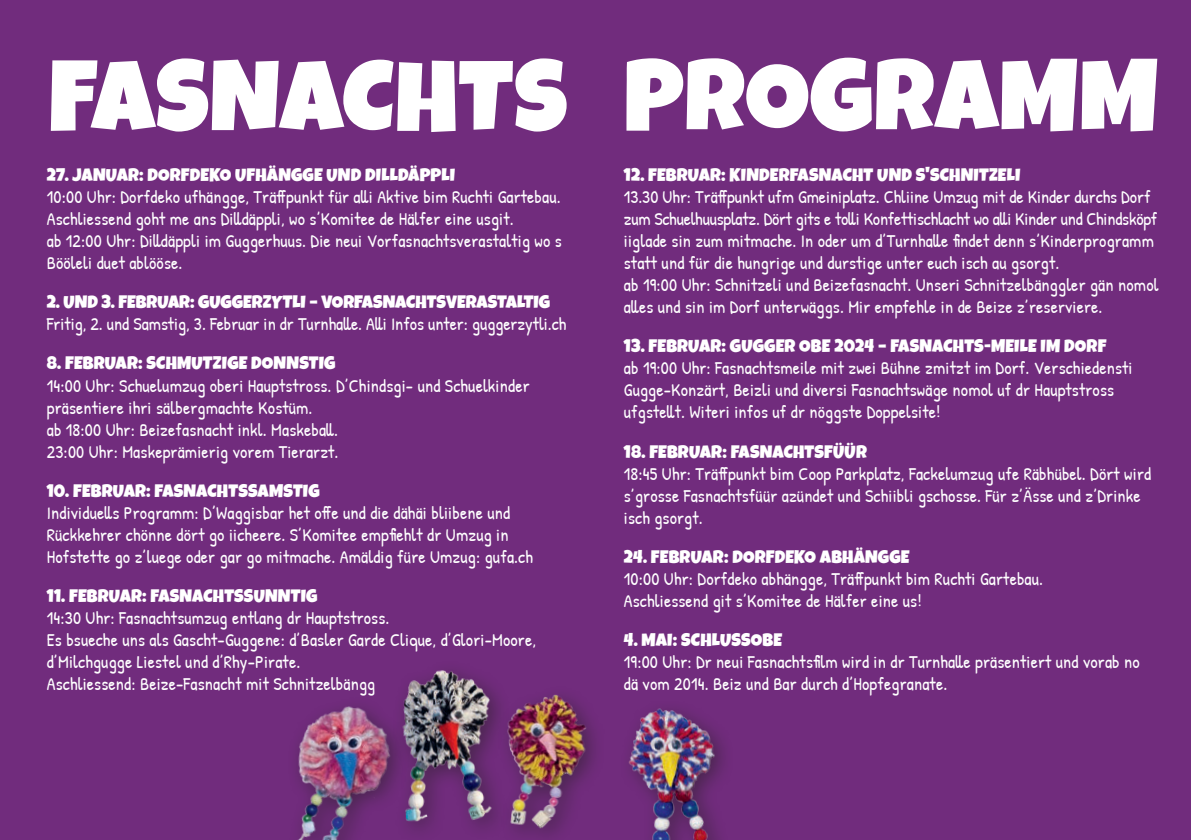
<style>
.page{position:relative;width:1191px;height:840px;background:#fff}
.page>*{position:absolute;margin:0;border:0;box-sizing:border-box;transform-origin:0 0}
.t1{font:100px "Luckiest Guy";letter-spacing:.01em;color:#fff}
.t2{font:18px/22px "Patrick Hand";letter-spacing:.01em;color:#fff}
.t3{font:18px "Luckiest Guy";letter-spacing:.01em;color:#fff}
</style>
<div class="page">
<div style="left:0;top:0;width:1191px;height:839px;background:#712c7d"></div>
<img style="left:298px;top:706px;width:85px;height:133px">
<img style="left:516px;top:694px;width:79px;height:140px">
<div style="left:619px;top:698px;width:116px;height:141px;background:#231f20;opacity:.5"></div>
<img style="left:383px;top:670px;width:133px;height:159px">
<h1 class="t1" style="left:49px;top:31px;width:520px">FASNACHTS</h1>
<p class="t3" style="left:47px;top:163px;width:410px">27. JANUAR: DORFDEKO UFHÄNGGE UND DILLDÄPPLI</p>
<p class="t2" style="left:47px;top:186px;width:516px">10:00 Uhr: Dorfdeko ufhängge, Träffpunkt für alli Aktive bim Ruchti Gartebau.<br>Aschliessend goht me ans Dilldäppli, wo s’Komitee de Hälfer eine usgit.<br>ab 12:00 Uhr: Dilldäppli im Guggerhuus. Die neui Vorfasnachtsverastaltig wo s Bööleli duet ablööse.</p>
<p class="t3" style="left:47px;top:290px;width:505px">2. UND 3. FEBRUAR: GUGGERZYTLI – VORFASNACHTSVERASTALTIG</p>
<p class="t2" style="left:47px;top:313px;width:521px">Fritig, 2. und Samstig, 3. Februar in dr Turnhalle. Alli Infos unter: guggerzytli.ch</p>
<p class="t3" style="left:47px;top:351px;width:290px">8. FEBRUAR: SCHMUTZIGE DONNSTIG</p>
<p class="t2" style="left:47px;top:374px;width:484px">14:00 Uhr: Schuelumzug oberi Hauptstross. D’Chindsgi- und Schuelkinder präsentiere ihri sälbergmachte Kostüm.<br>ab 18:00 Uhr: Beizefasnacht inkl. Maskeball.<br>23:00 Uhr: Maskeprämierig vorem Tierarzt.</p>
<p class="t3" style="left:47px;top:478px;width:274px">10. FEBRUAR: FASNACHTSSAMSTIG</p>
<p class="t2" style="left:47px;top:501px;width:488px">Individuells Programm: D’Waggisbar het offe und die dähäi bliibene und<br>Rückkehrer chönne dört go iicheere. S’Komitee empfiehlt dr Umzug in<br>Hofstette go z’luege oder gar go mitmache. Amäldig füre Umzug: gufa.ch</p>
<p class="t3" style="left:47px;top:583px;width:272px">11. FEBRUAR: FASNACHTSSUNNTIG</p>
<p class="t2" style="left:47px;top:605px;width:491px">14:30 Uhr: Fasnachtsumzug entlang dr Hauptstross.<br>Es bsueche uns als Gascht-Guggene: d’Basler Garde Clique, d’Glori-Moore, d’Milchgugge Liestel und d’Rhy-Pirate.<br>Aschliessend: Beize-Fasnacht mit Schnitzelbängg</p>
<h1 class="t1" style="left:624px;top:30px;width:536px">PROGRAMM</h1>
<p class="t3" style="left:624px;top:163px;width:398px">12. FEBRUAR: KINDERFASNACHT UND S'SCHNITZELI</p>
<p class="t2" style="left:624px;top:185px;width:536px">13.30 Uhr: Träffpunkt ufm Gmeiniplatz. Chliine Umzug mit de Kinder durchs Dorf zum Schuelhuusplatz. Dört gits e tolli Konfettischlacht wo alli Kinder und Chindsköpf iiglade sin zum mitmache. In oder um d’Turnhalle findet denn s’Kinderprogramm statt und für die hungrige und durstige unter euch isch au gsorgt.<br>ab 19:00 Uhr: Schnitzeli und Beizefasnacht. Unseri Schnitzelbänggler gän nomol alles und sin im Dorf unterwäggs. Mir empfehle in de Beize z’reserviere.</p>
<p class="t3" style="left:624px;top:334px;width:484px">13. FEBRUAR: GUGGER OBE 2024 – FASNACHTS-MEILE IM DORF</p>
<p class="t2" style="left:624px;top:356px;width:510px">ab 19:00 Uhr: Fasnachtsmeile mit zwei Bühne zmitzt im Dorf. Verschiedensti<br>Gugge-Konzärt, Beizli und diversi Fasnachtswäge nomol uf dr Hauptstross ufgstellt. Witeri infos uf dr nöggste Doppelsite!</p>
<p class="t3" style="left:624px;top:439px;width:244px">18. FEBRUAR: FASNACHTSFÜÜR</p>
<p class="t2" style="left:624px;top:461px;width:529px">18:45 Uhr: Träffpunkt bim Coop Parkplatz, Fackelumzug ufe Räbhübel. Dört wird s’grosse Fasnachtsfüür azündet und Schiibli gschosse. Für z’Ässe und z’Drinke isch gsorgt.</p>
<p class="t3" style="left:624px;top:544px;width:287px">24. FEBRUAR: DORFDEKO ABHÄNGGE</p>
<p class="t2" style="left:624px;top:566px;width:421px">10:00 Uhr: Dorfdeko abhängge, Träffpunkt bim Ruchti Gartebau.<br>Aschliessend git s’Komitee de Hälfer eine us!</p>
<p class="t3" style="left:624px;top:627px;width:160px">4. MAI: SCHLUSSOBE</p>
<p class="t2" style="left:624px;top:649px;width:517px">19:00 Uhr: Dr neui Fasnachtsfilm wird in dr Turnhalle präsentiert und vorab no dä vom 2014. Beiz und Bar durch d’Hopfegranate.</p>
</div>
